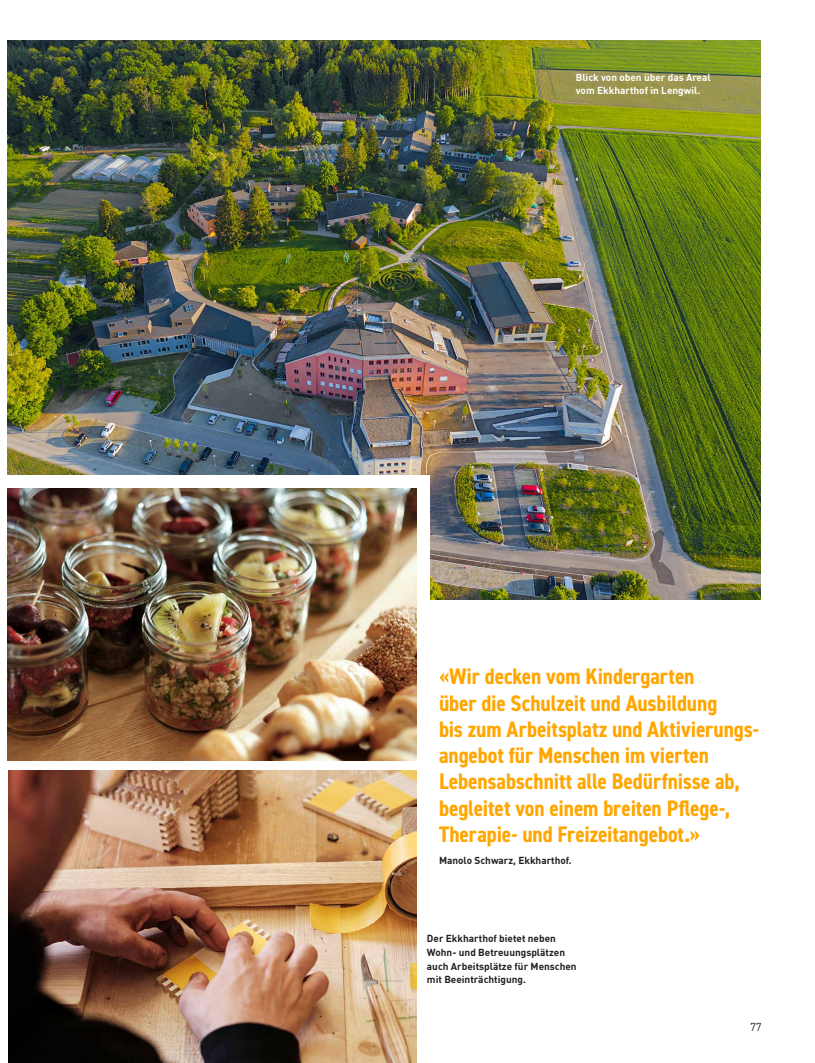
<style>
.page{position:relative;width:815px;height:1063px;background:#fff}
.page>*{position:absolute;margin:0;border:0;box-sizing:border-box;transform-origin:0 0}
.t1{font:700 condensed 22.5px/26.2px "DIN2014";letter-spacing:-.005em;color:#ffa600}
.t2{font:11.25px "DINOT";color:#231f20}
.t3{font:700 10px/13.8px "DINOT";color:#231f20}
.t4{font:700 10px/13.8px "DINOT";color:#fff}
</style>
<div class="page">
<img style="left:7px;top:41px;width:754px;height:559px">
<div style="left:0;top:475px;width:429px;height:243px;background:#fff"></div>
<img style="left:8px;top:771px;width:408px;height:292px">
<img style="left:7px;top:489px;width:409px;height:271px">
<p class="t4" style="left:576px;top:69px;width:136px">Blick von oben über das Areal vom Ekkharthof in Lengwil.</p>
<p class="t1" style="left:439px;top:663px;width:321px">«Wir decken vom Kindergarten<br>über die Schulzeit und Ausbildung<br>bis zum Arbeitsplatz und Aktivierungs&shy;angebot für Menschen im vierten Lebensabschnitt alle Bedürfnisse ab, begleitet von einem breiten Pflege-, Therapie- und Freizeitangebot.»</p>
<p class="t3" style="left:439px;top:852px;width:134px">Manolo Schwarz, Ekkharthof.</p>
<p class="t3" style="left:427px;top:931px;width:151px">Der Ekkharthof bietet neben<br>Wohn- und Betreuungsplätzen auch Arbeitsplätze für Menschen mit Beeinträchtigung.</p>
<p class="t2" style="left:750px;top:1018px;width:13px">77</p>
</div>
